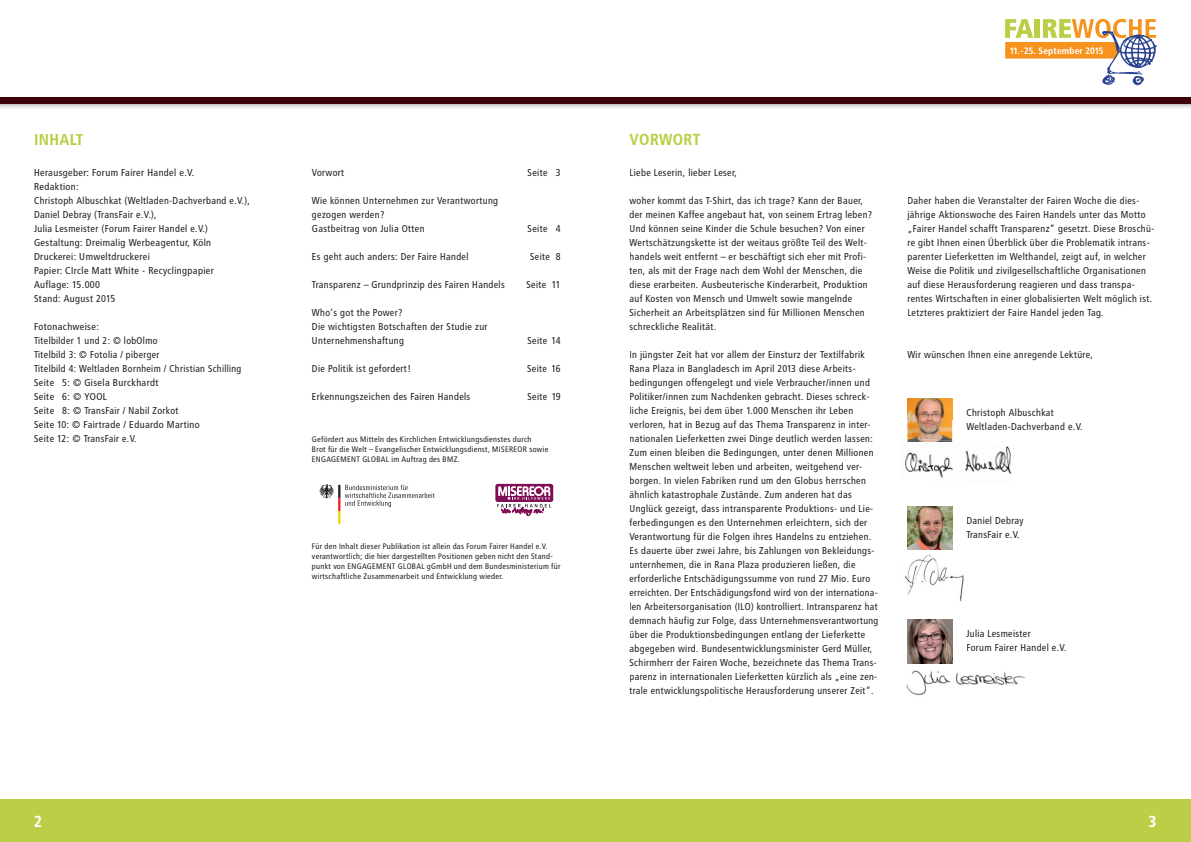
<style>
.page{position:relative;width:1191px;height:842px;background:#fff}
.page>*{position:absolute;margin:0;border:0;box-sizing:border-box;transform-origin:0 0}
.t1{font:700 16px "Transit";color:#bcce46}
.t2{font:700 16px "Transit";color:#fff}
.t3{font:10px/14px "Transit";color:#231f20}
.t4{font:700 9.3px "Transit";color:#fff}
.t5{font:8px/10px "Transit";color:#231f20}
</style>
<div class="page">
<div style="left:0;top:799px;width:1191px;height:43px;background:#bcce46"></div>
<img style="left:906px;top:663px;width:120px;height:32px">
<div style="left:0;top:0;width:1191px;height:104px;background:#3b000a"></div>
<div style="left:0;top:0;width:1191px;height:97px;background:#fff"></div>
<svg style="left:1005px;top:19px;width:152px;height:66px"></svg>
<svg style="left:319px;top:484px;width:116px;height:40px"></svg>
<div style="left:495px;top:484px;width:58px;height:18px;background:#810e54;border-radius:3px"></div>
<svg style="left:497px;top:486px;width:54px;height:30px"></svg>
<img style="left:905px;top:438px;width:106px;height:40px">
<img style="left:907px;top:399px;width:45px;height:39px">
<img style="left:907px;top:438px;width:45px;height:4px">
<img style="left:907px;top:620px;width:45px;height:43px">
<img style="left:907px;top:506px;width:45px;height:44px">
<img style="left:905px;top:555px;width:59px;height:46px">
<h1 class="t1" style="left:34px;top:130px;width:51px">INHALT</h1>
<p class="t3" style="left:34px;top:166px;width:218px">Herausgeber: Forum Fairer Handel e.V.<br>Redaktion:<br>Christoph Albuschkat (Weltladen-Dach verband e.V.), Daniel Debray (TransFair e.V.),<br>Julia Lesmeister (Forum Fairer Handel e.V.)<br>Gestaltung: Dreimalig Werbeagentur, Köln Druckerei: Umweltdruckerei<br>Papier: CIrcle Matt White - Recyclingpapier Auflage: 15.000<br>Stand: August 2015</p>
<p class="t3" style="left:34px;top:320px;width:209px">Fotonachweise:<br>Titelbilder 1 und 2: © lobOlmo<br>Titelbild 3: © Fotolia / piberger<br>Titelbild 4: Weltladen Bornheim / Christian Schilling<br>Seite 5: © Gisela Burckhardt<br>Seite 6: © YOOL<br>Seite 8: © TransFair / Nabil Zorkot<br>Seite 10: © Fairtrade / Eduardo Martino<br>Seite 12: © TransFair e.V.</p>
<p class="t3" style="left:312px;top:166px;width:34px">Vorwort</p>
<p class="t3" style="left:527px;top:166px;width:35px">Seite 3</p>
<p class="t3" style="left:312px;top:194px;width:188px">Wie können Unternehmen zur Verantwortung gezogen werden?<br>Gastbeitrag von Julia Otten</p>
<p class="t3" style="left:527px;top:222px;width:35px">Seite 4</p>
<p class="t3" style="left:312px;top:250px;width:158px">Es geht auch anders: Der Faire Handel</p>
<p class="t3" style="left:530px;top:250px;width:32px">Seite 8</p>
<p class="t3" style="left:312px;top:278px;width:195px">Transparenz – Grundprinzip des Fairen Handels</p>
<p class="t3" style="left:526px;top:278px;width:36px">Seite 11</p>
<p class="t3" style="left:312px;top:306px;width:178px">Who‘s got the Power?<br>Die wichtigsten Botschaften der Studie zur<br>Unternehmenshaftung</p>
<p class="t3" style="left:527px;top:334px;width:35px">Seite 14</p>
<p class="t3" style="left:312px;top:362px;width:101px">Die Politik ist gefordert!</p>
<p class="t3" style="left:527px;top:362px;width:35px">Seite 16</p>
<p class="t3" style="left:312px;top:390px;width:160px">Erkennungszeichen des Fairen Handels</p>
<p class="t3" style="left:527px;top:390px;width:35px">Seite 19</p>
<p class="t5" style="left:312px;top:434px;width:238px">Gefördert aus Mitteln des Kirchlichen Entwicklungsdienstes durch<br>Brot für die Welt – Evangelischer Entwicklungsdienst, MISEREOR sowie<br>ENGAGEMENT GLOBAL im Auftrag des BMZ.</p>
<p class="t5" style="left:312px;top:541px;width:250px">Für den Inhalt dieser Publikation ist allein das Forum Fairer Handel e.V. verantwortlich; die hier dargestellten Positionen geben nicht den Stand&shy;punkt von ENGAGEMENT GLOBAL gGmbH und dem Bundesministerium für wirtschaftliche Zusammenarbeit und Entwicklung wieder.</p>
<p class="t4" style="left:1009px;top:45px;width:95px">11.-25. September 2015</p>
<h1 class="t1" style="left:629px;top:130px;width:73px">VORWORT</h1>
<p class="t3" style="left:629px;top:166px;width:109px">Liebe Leserin, lieber Leser,</p>
<p class="t3" style="left:629px;top:194px;width:245px">woher kommt das T-Shirt, das ich trage? Kann der Bauer, der meinen Kaffee angebaut hat, von seinem Ertrag leben?<br>Und können seine Kinder die Schule besuchen? Von einer Wertschätzungskette ist der weitaus größte Teil des Welt&shy;handels weit entfernt – er beschäftigt sich eher mit Profi&shy;ten, als mit der Frage nach dem Wohl der Menschen, die diese erarbeiten. Ausbeuterische Kinderarbeit, Produktion auf Kosten von Mensch und Umwelt sowie mangelnde Sicherheit an Arbeitsplätzen sind für Millionen Menschen schreckliche Realität.</p>
<p class="t3" style="left:629px;top:348px;width:251px">In jüngster Zeit hat vor allem der Einsturz der Textilfabrik Rana Plaza in Bangladesch im April 2013 diese Arbeits&shy;bedingungen offengelegt und viele Verbraucher/innen und Politiker/innen zum Nachdenken gebracht. Dieses schreck&shy;liche Ereignis, bei dem über 1.000 Menschen ihr Leben verloren, hat in Bezug auf das Thema Transparenz in inter&shy;nationalen Lieferketten zwei Dinge deutlich werden lassen:<br>Zum einen bleiben die Bedingungen, unter denen Millionen Menschen weltweit leben und arbeiten, weitgehend ver&shy;borgen. In vielen Fabriken rund um den Globus herrschen ähnlich katastrophale Zustände. Zum anderen hat das Unglück gezeigt, dass intransparente Produktions- und Lie&shy;ferbedingungen es den Unternehmen erleichtern, sich der Verantwortung für die Folgen ihres Handelns zu entziehen.<br>Es dauerte über zwei Jahre, bis Zahlungen von Bekleidungs&shy;unternhemen, die in Rana Plaza produzieren ließen, die erforderliche Entschädigungssumme von rund 27 Mio. Euro erreichten. Der Entschädigungsfond wird von der internationa&shy;len Arbeitersorganisation (ILO) kontrolliert. Intransparenz hat demnach häufig zur Folge, dass Unternehmensverantwortung über die Produktionsbedingungen entlang der Lieferkette abgegeben wird. Bundesentwicklungsminister Gerd Müller, Schirmherr der Fairen Woche, bezeichnete das Thema Trans&shy;parenz in internationalen Lieferketten kürzlich als „eine zen&shy;trale entwicklungspolitische Herausforderung unserer Zeit“.</p>
<p class="t3" style="left:907px;top:194px;width:249px">Daher haben die Veranstalter der Fairen Woche die dies&shy;jährige Aktionswoche des Fairen Handels unter das Motto „Fairer Handel schafft Transparenz“ gesetzt. Diese Broschü&shy;re gibt Ihnen einen Überblick über die Problematik intrans&shy;parenter Lieferketten im Welthandel, zeigt auf, in welcher Weise die Politik und zivilgesellschaftliche Organisationen auf diese Herausforderung reagieren und dass transpa&shy;rentes Wirtschaften in einer globalisierten Welt möglich ist.<br>Letzteres praktiziert der Faire Handel jeden Tag.</p>
<p class="t3" style="left:907px;top:348px;width:187px">Wir wünschen Ihnen eine anregende Lektüre,</p>
<p class="t3" style="left:966px;top:406px;width:118px">Christoph Albuschkat<br>Weltladen-Dachverband e.V.</p>
<p class="t3" style="left:966px;top:514px;width:59px">Daniel Debray<br>TransFair e.V.</p>
<p class="t3" style="left:966px;top:627px;width:102px">Julia Lesmeister<br>Forum Fairer Handel e.V.</p>
<h1 class="t2" style="left:34px;top:812px;width:10px">2</h1>
<h1 class="t2" style="left:1148px;top:812px;width:10px">3</h1>
</div>
